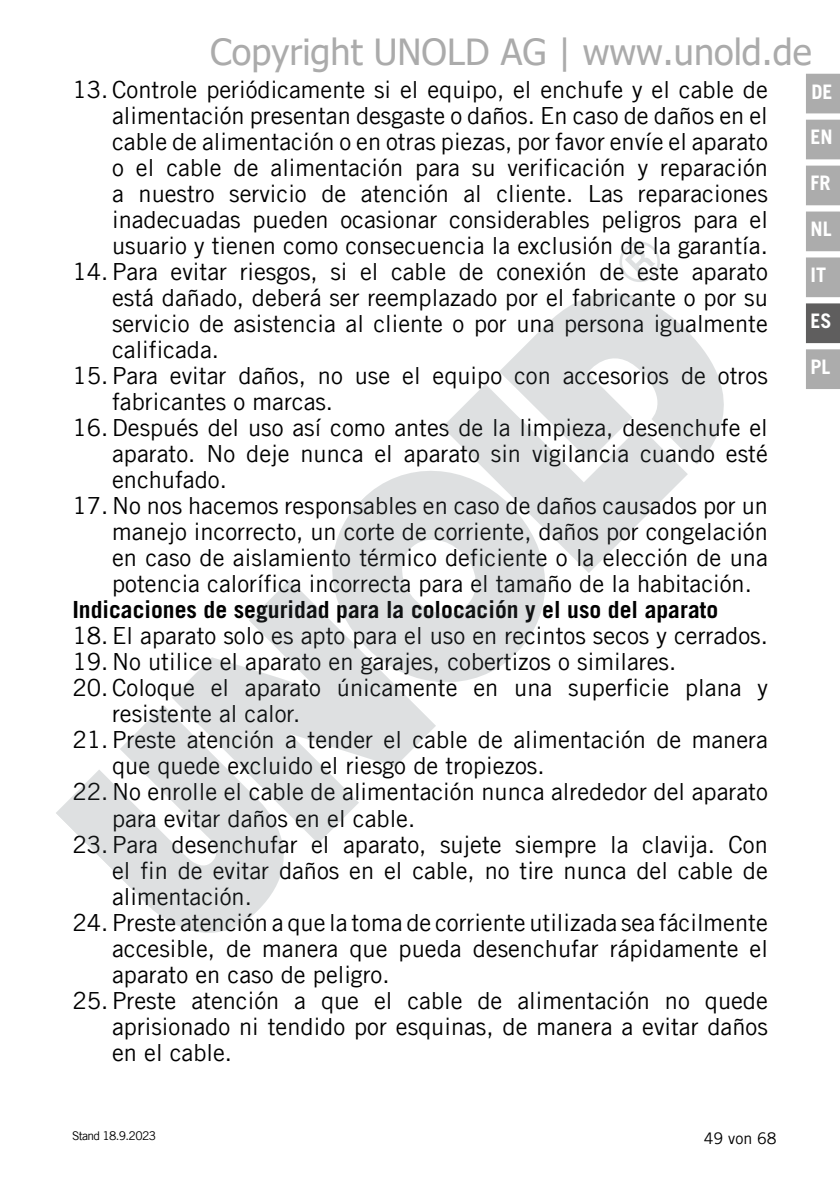
<style>
.page{position:relative;width:840px;height:1191px;background:#fff}
.page>*{position:absolute;margin:0;border:0;box-sizing:border-box;transform-origin:0 0}
.t1{font:36px "Tahoma";color:#ababab}
.t2{font:23.6px/26px "Trade Gothic LT Com";color:#000;text-align:justify}
.t3{font:700 23.6px "Trade Gothic LT Com";color:#000}
.t4{font:700 20px "Trade Gothic LT Com";color:#fff}
.t5{font:16px "Trade Gothic LT Com";color:#000}
.t6{font:12px "Trade Gothic LT Com";letter-spacing:-.055em;color:#000}
</style>
<div class="page">
<div style="left:805px;top:74px;width:34px;height:39px;background:#acacac"></div>
<div style="left:805px;top:120px;width:34px;height:39px;background:#acacac"></div>
<div style="left:805px;top:166px;width:34px;height:39px;background:#acacac"></div>
<div style="left:805px;top:211px;width:34px;height:40px;background:#acacac;border:2px solid #acacac"></div>
<div style="left:805px;top:257px;width:34px;height:40px;background:#acacac;border:2px solid #acacac"></div>
<div style="left:805px;top:303px;width:34px;height:40px;background:#5f5e5e;border:2px solid #5f5e5e"></div>
<div style="left:805px;top:349px;width:34px;height:40px;background:#acacac;border:2px solid #acacac"></div>
<svg style="left:543px;top:293px;width:181px;height:182px;fill:#dee0e1"></svg>
<svg style="left:442px;top:328px;width:245px;height:245px;fill:#dee0e1"></svg>
<svg style="left:332px;top:428px;width:255px;height:254px;fill:#dee0e1"></svg>
<svg style="left:172px;top:579px;width:264px;height:264px;fill:#dee0e1"></svg>
<svg style="left:56px;top:702px;width:260px;height:231px;fill:#dee0e1"></svg>
<svg style="left:619px;top:241px;width:41px;height:41px"></svg>
<h1 class="t1" style="left:210px;top:27px;width:602px">Copyright UNOLD AG | www.unold.de</h1>
<p class="t2" style="left:112px;top:76px;width:657px;text-indent:-40px">13. Controle periódicamente si el equipo, el enchufe y el cable de alimentación presentan desgaste o daños. En caso de daños en el cable de alimentación o en otras piezas, por favor envíe el aparato o el cable de alimentación para su verificación y reparación a nuestro servicio de atención al cliente. Las reparaciones inadecuadas pueden ocasionar considerables peligros para el usuario y tienen como consecuencia la exclusión de la garantía.</p>
<p class="t2" style="left:112px;top:258px;width:657px;text-indent:-40px">14. Para evitar riesgos, si el cable de conexión de este aparato está dañado, deberá ser reemplazado por el fabricante o por su servicio de asistencia al cliente o por una persona igualmente calificada.</p>
<p class="t2" style="left:72px;top:362px;width:696px">15. Para evitar daños, no use el equipo con accesorios de otros</p>
<p class="t2" style="left:112px;top:388px;width:222px">fabricantes o marcas.</p>
<p class="t2" style="left:72px;top:414px;width:696px">16.Después del uso así como antes de la limpieza, desenchufe el</p>
<p class="t2" style="left:112px;top:440px;width:657px">aparato. No deje nunca el aparato sin vigilancia cuando esté</p>
<p class="t2" style="left:112px;top:466px;width:116px">enchufado.</p>
<p class="t2" style="left:112px;top:492px;width:657px;text-indent:-40px">17. No nos hacemos responsables en caso de daños causados por un manejo incorrecto, un corte de corriente, daños por congelación en caso de aislamiento térmico deficiente o la elección de una potencia calorífica incorrecta para el tamaño de la habitación.</p>
<p class="t3" style="left:72px;top:595px;width:647px">Indicaciones de seguridad para la colocación y el uso del aparato</p>
<p class="t2" style="left:72px;top:622px;width:696px">18. El aparato solo es apto para el uso en recintos secos y cerrados.</p>
<p class="t2" style="left:72px;top:648px;width:605px">19. No utilice el aparato en garajes, cobertizos o similares.</p>
<p class="t2" style="left:112px;top:674px;width:657px;text-indent:-40px">20. Coloque el aparato únicamente en una superficie plana y resistente al calor.</p>
<p class="t2" style="left:112px;top:726px;width:657px;text-indent:-40px">21. Preste atención a tender el cable de alimentación de manera que quede excluido el riesgo de tropiezos.</p>
<p class="t2" style="left:112px;top:779px;width:657px;text-indent:-40px">22. No enrolle el cable de alimentación nunca alrededor del aparato para evitar daños en el cable.</p>
<p class="t2" style="left:112px;top:831px;width:657px;text-indent:-40px">23. Para desenchufar el aparato, sujete siempre la clavija. Con el fin de evitar daños en el cable, no tire nunca del cable de alimentación.</p>
<p class="t2" style="left:112px;top:909px;width:657px;text-indent:-40px">24. Preste atención a que la toma de corriente utilizada sea fácilmente accesible, de manera que pueda desenchufar rápidamente el aparato en caso de peligro.</p>
<p class="t2" style="left:112px;top:987px;width:657px;text-indent:-40px">25. Preste atención a que el cable de alimentación no quede aprisionado ni tendido por esquinas, de manera a evitar daños en el cable.</p>
<p class="t6" style="left:72px;top:1128px;width:85px">Stand 18.9.2023</p>
<p class="t5" style="left:703px;top:1128px;width:74px">49 von 68</p>
<p class="t4" style="left:811px;top:80px;width:23px">DE</p>
<p class="t4" style="left:810px;top:125px;width:24px">EN</p>
<p class="t4" style="left:810px;top:171px;width:21px">FR</p>
<p class="t4" style="left:810px;top:217px;width:23px">NL</p>
<p class="t4" style="left:810px;top:262px;width:17px">IT</p>
<p class="t4" style="left:810px;top:308px;width:23px">ES</p>
<p class="t4" style="left:810px;top:354px;width:21px">PL</p>
</div>
